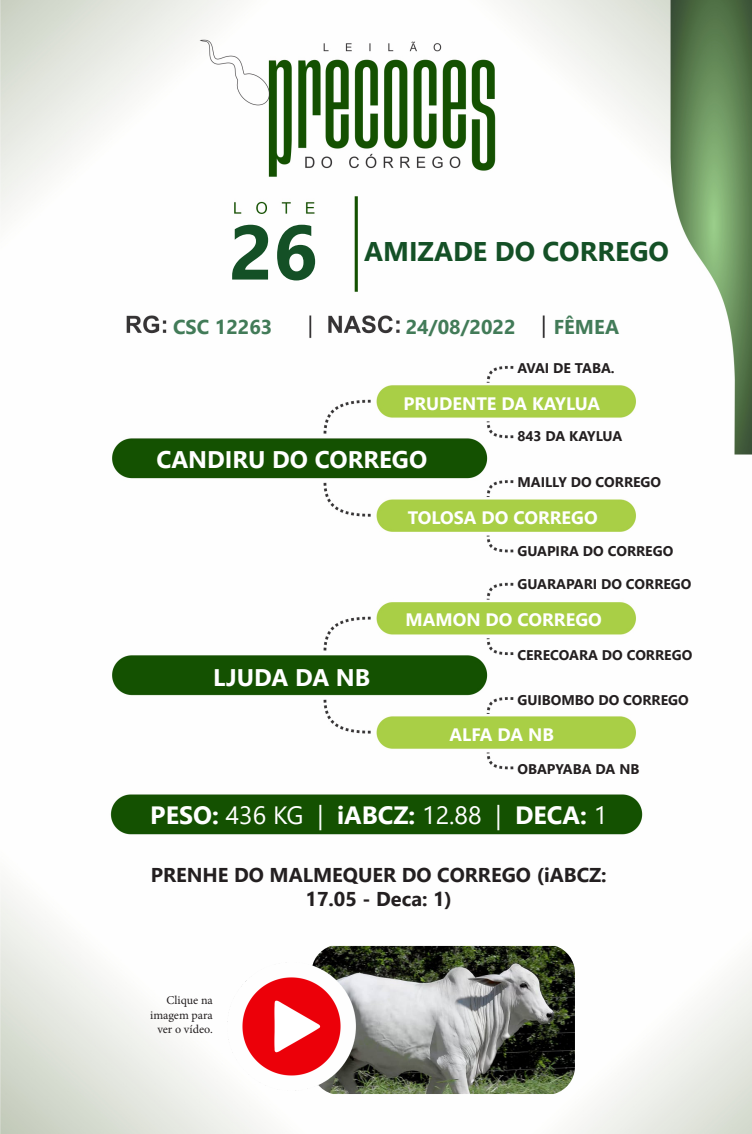
<style>
.page{position:relative;width:752px;height:1134px;background:#fff}
.page>*{position:absolute;margin:0;border:0;box-sizing:border-box;transform-origin:0 0}
.t1{font:700 77px "Segoe UI";color:#145026}
.t2{font:700 27px "Segoe UI";color:#145026}
.t3{font:700 25px "Segoe UI";color:#fff}
.t4{font:700 24px "Segoe UI";color:#fff}
.t5{font:700 20px/24px "Segoe UI";color:#231f20;text-align:center}
.t6{font:700 20px "Segoe UI";color:#427b58}
.t7{font:700 18px "Segoe UI";color:#fff}
.t8{font:700 14px "Segoe UI";color:#231f20}
.t9{font:12px "Minion Pro";color:#231f20}
.s1{font-weight:400}
</style>
<div class="page">
<img style="left:0;top:0;width:751px;height:1134px">
<img style="left:311px;top:946px;width:263px;height:148px">
<img style="left:227px;top:963px;width:128px;height:128px">
<p class="t1" style="left:229px;top:180px;width:90px">26</p>
<p class="t2" style="left:364px;top:226px;width:306px">AMIZADE DO CORREGO</p>
<p class="t6" style="left:173px;top:308px;width:101px">CSC 12263</p>
<p class="t6" style="left:405px;top:308px;width:111px">24/08/2022</p>
<p class="t6" style="left:553px;top:308px;width:67px">FÊMEA</p>
<p class="t8" style="left:517px;top:355px;width:99px">AVAI DE TABA.</p>
<p class="t7" style="left:403px;top:386px;width:198px">PRUDENTE DA KAYLUA</p>
<p class="t4" style="left:156px;top:437px;width:272px">CANDIRU DO CORREGO</p>
<p class="t8" style="left:517px;top:422px;width:106px">843 DA KAYLUA</p>
<p class="t8" style="left:517px;top:469px;width:145px">MAILLY DO CORREGO</p>
<p class="t7" style="left:407px;top:501px;width:191px">TOLOSA DO CORREGO</p>
<p class="t8" style="left:517px;top:538px;width:157px">GUAPIRA DO CORREGO</p>
<p class="t8" style="left:517px;top:571px;width:175px">GUARAPARI DO CORREGO</p>
<p class="t4" style="left:213px;top:655px;width:158px">LJUDA DA NB</p>
<p class="t7" style="left:405px;top:602px;width:198px">MAMON DO CORREGO</p>
<p class="t8" style="left:517px;top:642px;width:176px">CERECOARA DO CORREGO</p>
<p class="t8" style="left:517px;top:687px;width:173px">GUIBOMBO DO CORREGO</p>
<p class="t7" style="left:449px;top:717px;width:106px">ALFA DA NB</p>
<p class="t8" style="left:517px;top:756px;width:123px">OBAPYABA DA NB</p>
<p class="t3" style="left:150px;top:792px;width:458px">PESO: <span class="s1">436 KG |</span> iABCZ: <span class="s1">12.88 |</span> DECA: <span class="s1">1</span></p>
<p class="t5" style="left:151px;top:861px;width:457px">PRENHE DO MALMEQUER DO CORREGO (iABCZ:<br>17.05 - Deca: 1)</p>
<p class="t9" style="left:166px;top:992px;width:48px">Clique na</p>
<p class="t9" style="left:150px;top:1007px;width:64px">imagem para</p>
<p class="t9" style="left:157px;top:1021px;width:57px">ver o vídeo.</p>
</div>
